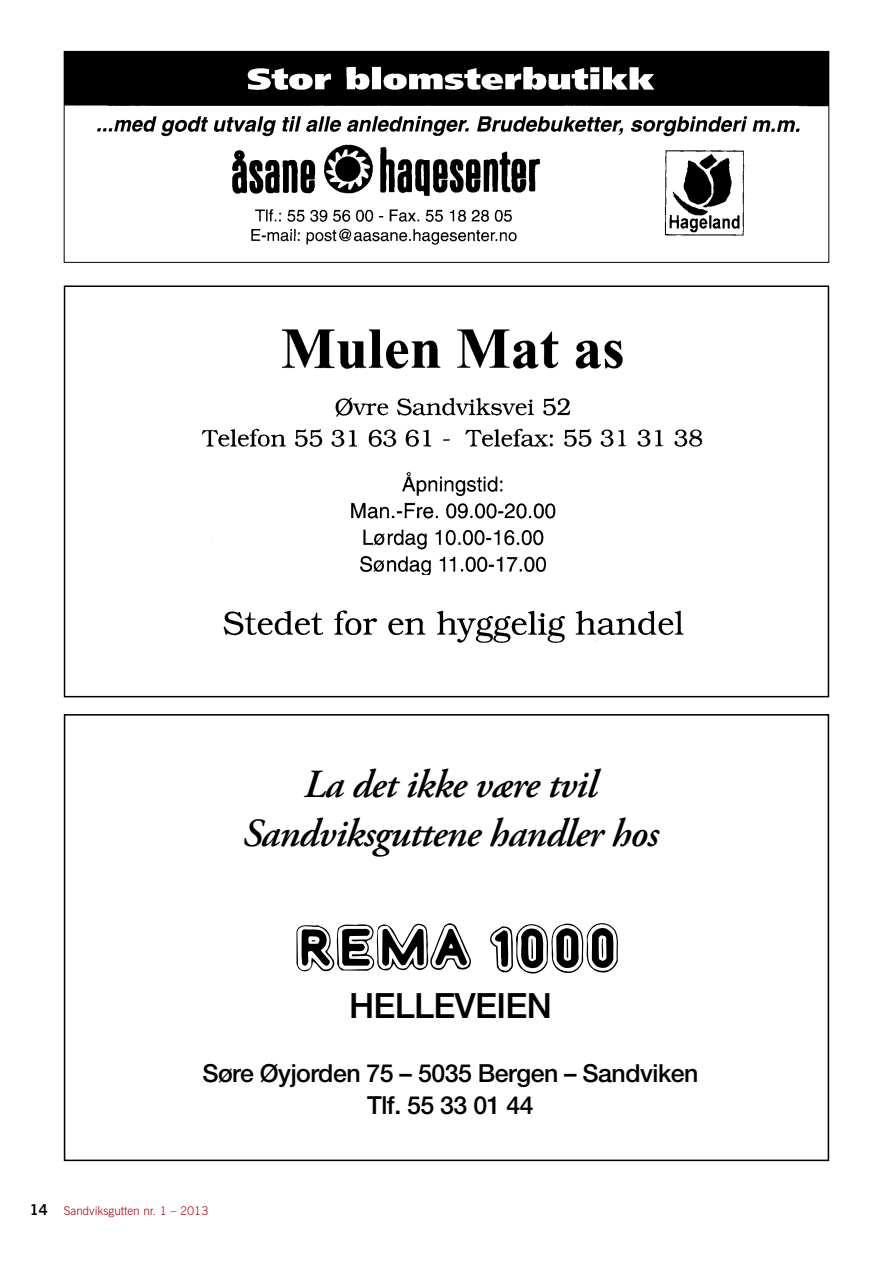
<style>
.page{position:relative;width:893px;height:1263px;background:#fff}
.page>*{position:absolute;margin:0;border:0;box-sizing:border-box;transform-origin:0 0}
.t1{font:italic 600 39.75px/49.8px "Adobe Garamond Pro";letter-spacing:-.02em;color:#000;text-align:center}
.t2{font:500 34.8px "Helvetica Neue LT Std";letter-spacing:-.02em;color:#000}
.t3{font:500 24.9px/32px "Helvetica Neue LT Std";letter-spacing:-.02em;color:#000;text-align:center}
.t4{font:300 12px "News Gothic BT";color:#b30010}
.s1{font-weight:700;font-size:15px;color:#000}
</style>
<div class="page">
<img style="left:66px;top:53px;width:761px;height:192px">
<div style="left:64px;top:51px;width:765px;height:212px;border:1px solid #000"></div>
<img style="left:201px;top:329px;width:502px;height:246px">
<img style="left:223px;top:610px;width:461px;height:34px">
<div style="left:64px;top:285px;width:765px;height:412px;border:2px solid #000"></div>
<div style="left:64px;top:714px;width:765px;height:447px;border:2px solid #000"></div>
<svg style="left:296px;top:923px;width:175px;height:49px"></svg>
<svg style="left:490px;top:923px;width:128px;height:51px"></svg>
<h1 class="t1" style="left:242px;top:761px;width:418px">La det ikke være tvil<br>Sandviksguttene handler hos</h1>
<h2 class="t2" style="left:349px;top:985px;width:204px">HELLEVEIEN</h2>
<p class="t3" style="left:202px;top:1057px;width:498px">Søre Øyjorden 75 – 5035 Bergen – Sandviken<br>Tlf. 55 33 01 44</p>
<p class="t4" style="left:30px;top:1203px;width:180px"><span class="s1">14</span> Sandviksgutten nr. 1 – 2013</p>
</div>
